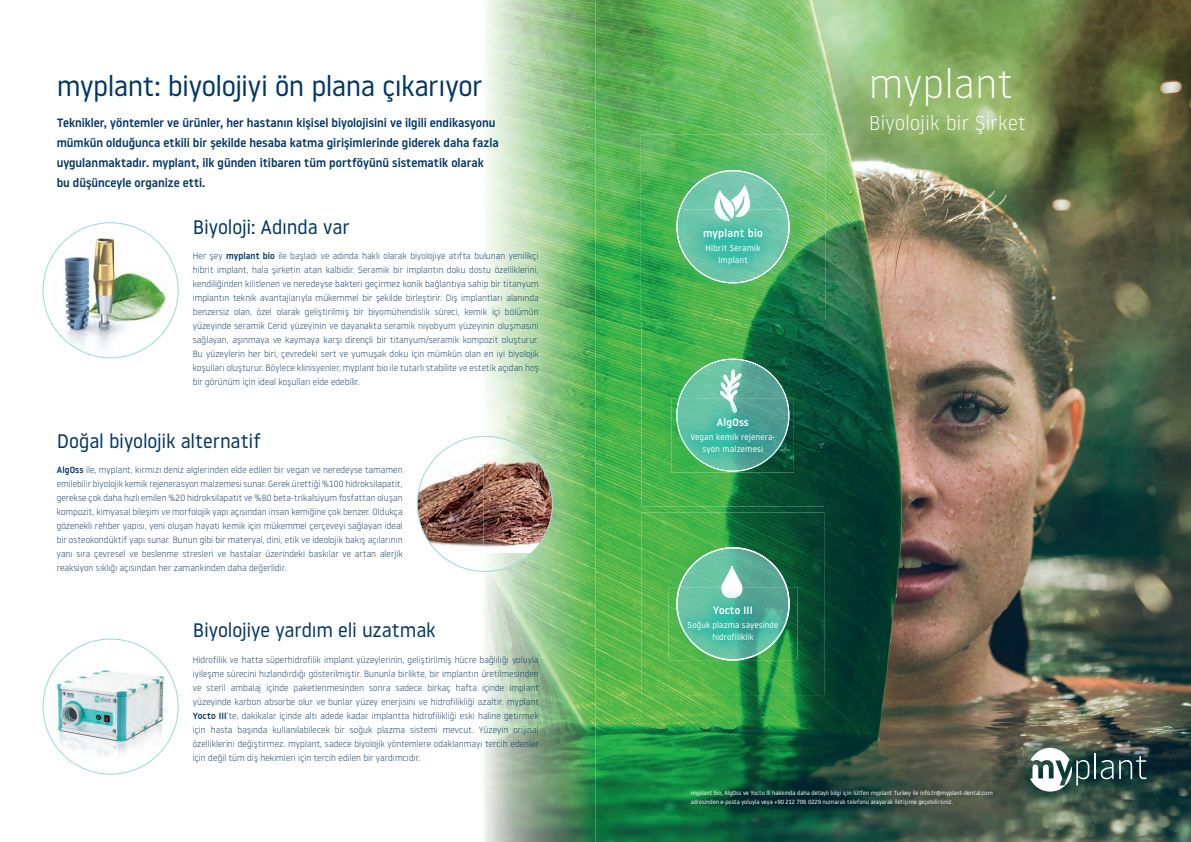
<style>
.page{position:relative;width:1191px;height:842px;background:#fff}
.page>*{position:absolute;margin:0;border:0;box-sizing:border-box;transform-origin:0 0}
.t1{font:300 40px "Noway";letter-spacing:.02em;color:#fff}
.t2{font:28px "Noway";letter-spacing:-.02em;color:#003564}
.t3{font:300 20px "Noway";letter-spacing:.02em;color:#fff}
.t4{font:19.5px "Noway";letter-spacing:-.005em;color:#003564}
.t5{font:500 12px/20px "Noway";color:#003564}
.t6{font:500 11px "Noway";letter-spacing:.02em;color:#fff}
.t7{font:500 10.6px "Noway";letter-spacing:.02em;color:#fff}
.t8{font:300 9px/14px "Noway";letter-spacing:.005em;color:#003564;text-align:justify}
.t9{font:8.5px/11.9px "Noway";letter-spacing:.02em;color:#fff;text-align:center}
.t10{font:6px/9px "Noway";color:#fff}
.s1{font-weight:500}
</style>
<div class="page">
<img style="left:483px;top:0;width:112px;height:456px">
<img style="left:553px;top:456px;width:42px;height:36px">
<img style="left:540px;top:492px;width:55px;height:350px">
<img style="left:511px;top:572px;width:29px;height:270px">
<img style="left:484px;top:572px;width:27px;height:270px">
<img style="left:595px;top:0;width:596px;height:842px">
<img style="left:1009px;top:726px;width:159px;height:87px">
<svg style="left:1030px;top:748px;width:59px;height:44px"></svg>
<hr style="left:1094px;top:753px;width:2px;height:26px;background:#fff">
<svg style="left:1100px;top:760px;width:13px;height:19px"></svg>
<svg style="left:1119px;top:756px;width:27px;height:23px"></svg>
<img style="left:43px;top:222px;width:136px;height:136px">
<svg style="left:43px;top:639px;width:136px;height:136px"></svg>
<img style="left:417px;top:436px;width:136px;height:136px">
<img style="left:641px;top:135px;width:184px;height:184px">
<img style="left:641px;top:513px;width:183px;height:182px">
<svg style="left:676px;top:547px;width:113px;height:40px;background:#62b18b"></svg>
<img style="left:641px;top:324px;width:183px;height:182px">
<svg style="left:676px;top:359px;width:113px;height:39px;background:#61b08e"></svg>
<img style="left:684px;top:283px;width:98px;height:1px">
<svg style="left:676px;top:170px;width:113px;height:113px;background:#6cc6a1"></svg>
<img style="left:676px;top:398px;width:113px;height:74px">
<img style="left:677px;top:398px;width:111px;height:73px">
<img style="left:725px;top:398px;width:12px;height:15px">
<img style="left:668px;top:587px;width:129px;height:73px">
<img style="left:676px;top:587px;width:113px;height:73px">
<img style="left:721px;top:587px;width:21px;height:11px">
<h2 class="t2" style="left:57px;top:76px;width:427px">myplant: biyolojiyi ön plana çıkarıyor</h2>
<p class="t5" style="left:57px;top:115px;width:443px">Teknikler, yöntemler ve ürünler, her hastanın kişisel biyolojisini ve ilgili endikasyonu mümkün olduğunca etkili bir şekilde hesaba katma girişimlerinde giderek daha fazla uygulanmaktadır. myplant, ilk günden itibaren tüm portföyünü sistematik olarak bu düşünceyle organize etti.</p>
<h3 class="t4" style="left:193px;top:220px;width:158px">Biyoloji: Adında var</h3>
<p class="t8" style="left:193px;top:250px;width:347px">Her şey <span class="s1">myplant bio</span> ile başladı ve adında haklı olarak biyolojiye atıfta bulunan yenilikçi hibrit implant, hala şirketin atan kalbidir. Seramik bir implantın doku dostu özelliklerini, kendiliğinden kilitlenen ve neredeyse bakteri geçirmez konik bağlantıya sahip bir titanyum implantın teknik avantajlarıyla mükemmel bir şekilde birleştirir. Diş implantları alanında benzersiz olan, özel olarak geliştirilmiş bir biyomühendislik süreci, kemik içi bölümün yüzeyinde seramik Cerid yüzeyinin ve dayanakta seramik niyobyum yüzeyinin oluşmasını sağlayan, aşınmaya ve kaymaya karşı dirençli bir titanyum/seramik kompozit oluşturur.<br>Bu yüzeylerin her biri, çevredeki sert ve yumuşak doku için mümkün olan en iyi biyolojik koşulları oluşturur. Böylece klinisyenler, myplant bio ile tutarlı stabilite ve estetik açıdan hoş bir görünüm için ideal koşulları elde edebilir.</p>
<h3 class="t4" style="left:57px;top:434px;width:205px">Doğal biyolojik alternatif</h3>
<p class="t8" style="left:57px;top:464px;width:347px"><span class="s1">AlgOss</span> ile, myplant, kırmızı deniz alglerinden elde edilen bir vegan ve neredeyse tamamen emilebilir biyolojik kemik rejenerasyon malzemesi sunar. Gerek ürettiği %100 hidroksilapatit, gerekse çok daha hızlı emilen %20 hidroksilapatit ve %80 beta-trikalsiyum fosfattan oluşan kompozit, kimyasal bileşim ve morfolojik yapı açısından insan kemiğine çok benzer. Oldukça gözenekli rehber yapısı, yeni oluşan hayati kemik için mükemmel çerçeveyi sağlayan ideal bir osteokondüktif yapı sunar. Bunun gibi bir materyal, dini, etik ve ideolojik bakış açılarının yanı sıra çevresel ve beslenme stresleri ve hastalar üzerindeki baskılar ve artan alerjik reaksiyon sıklığı açısından her zamankinden daha değerlidir.</p>
<h3 class="t4" style="left:193px;top:623px;width:244px">Biyolojiye yardım eli uzatmak</h3>
<p class="t8" style="left:193px;top:653px;width:347px">Hidrofilik ve hatta süperhidrofilik implant yüzeylerinin, geliştirilmiş hücre bağlılığı yoluyla iyileşme sürecini hızlandırdığı gösterilmiştir. Bununla birlikte, bir implantın üretilmesinden ve steril ambalaj içinde paketlenmesinden sonra sadece birkaç hafta içinde implant yüzeyinde karbon absorbe olur ve bunlar yüzey enerjisini ve hidrofilikliği azaltır. myplant <span class="s1">Yocto III</span>‘te, dakikalar içinde altı adede kadar implantta hidrofilikliği eski haline getirmek için hasta başında kullanılabilecek bir soğuk plazma sistemi mevcut. Yüzeyin orijinal özelliklerini değiştirmez. myplant, sadece biyolojik yöntemlere odaklanmayı tercih edenler için değil tüm diş hekimleri için tercih edilen bir yardımcıdır.</p>
<p class="t6" style="left:703px;top:229px;width:61px">myplant bio</p>
<p class="t9" style="left:705px;top:243px;width:57px">Hibrit Seramik<br>Implant</p>
<p class="t7" style="left:717px;top:418px;width:33px">AlgOss</p>
<p class="t9" style="left:690px;top:432px;width:86px">Vegan kemik rejenera&shy;syon malzemesi</p>
<p class="t7" style="left:713px;top:607px;width:41px">Yocto III</p>
<p class="t9" style="left:687px;top:620px;width:92px">Soğuk plazma sayesinde hidrofiliklik</p>
<h1 class="t1" style="left:869px;top:70px;width:145px">myplant</h1>
<h3 class="t3" style="left:869px;top:116px;width:158px">Biyolojik bir Şirket</h3>
<p class="t10" style="left:690px;top:789px;width:304px">myplant bio, AlgOss ve Yocto lll hakkında daha detaylı bilgi için lütfen myplant Turkey ile info.tr@myplant-dental.com adresinden e-posta yoluyla veya +90 212 706 0229 numaralı telefonu arayarak iletişime geçebilirsiniz.</p>
</div>
